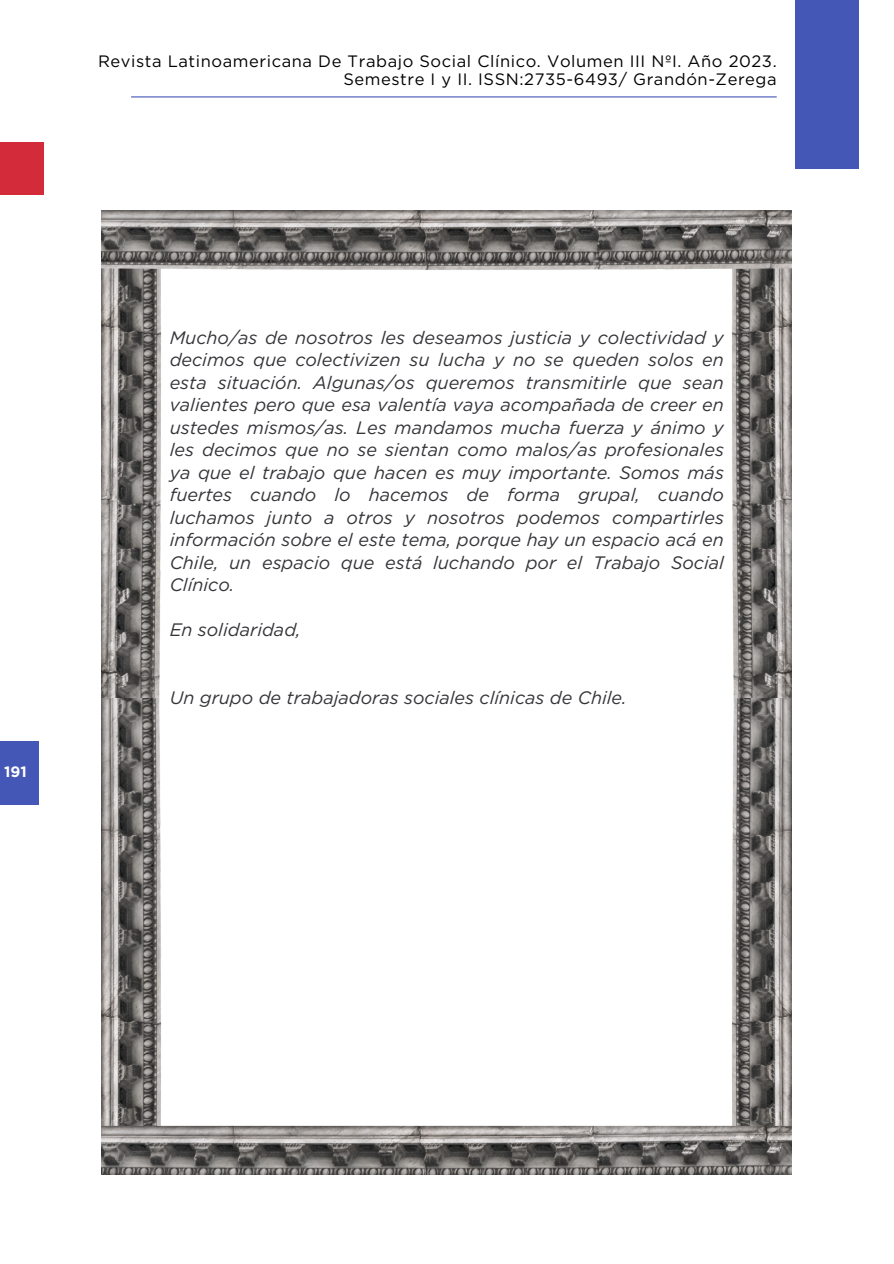
<style>
.page{position:relative;width:894px;height:1264px;background:#fff}
.page>*{position:absolute;margin:0;border:0;box-sizing:border-box;transform-origin:0 0}
.t1{font:italic 18px/22.5px "Gotham";color:#343439;text-align:justify}
.t2{font:16.5px/18px "Gotham";letter-spacing:.035em;color:#000;text-align:right}
.t3{font:700 15px "Gotham";color:#fff}
</style>
<div class="page">
<div style="left:795px;top:0;width:64px;height:168px;background:#4456b6"></div>
<div style="left:0;top:142px;width:43px;height:52px;background:#d42b3a"></div>
<hr style="left:131px;top:96px;width:645px;height:1px;background:#4456b6">
<img style="left:102px;top:210px;width:689px;height:964px">
<div style="left:0;top:740px;width:39px;height:64px;background:#4456b6"></div>
<p class="t2" style="left:98px;top:52px;width:680px">Revista Latinoamericana De Trabajo Social Clínico. Volumen III NºI. Año 2023.<br>Semestre I y II. ISSN:2735-6493/ Grandón-Zerega</p>
<p class="t3" style="left:4px;top:762px;width:24px">191</p>
<h1 class="t1" style="left:170px;top:326px;width:555px">Mucho/as de nosotros les deseamos justicia y colectividad y decimos que colectivizen su lucha y no se queden solos en esta situación. Algunas/os queremos transmitirle que sean valientes pero que esa valentía vaya acompañada de creer en ustedes mismos/as. Les mandamos mucha fuerza y ánimo y les decimos que no se sientan como malos/as profesionales ya que el trabajo que hacen es muy importante. Somos más fuertes cuando lo hacemos de forma grupal, cuando luchamos junto a otros y nosotros podemos compartirles información sobre el este tema, porque hay un espacio acá en Chile, un espacio que está luchando por el Trabajo Social Clínico.</h1>
<h1 class="t1" style="left:170px;top:618px;width:132px">En solidaridad,</h1>
<h1 class="t1" style="left:170px;top:686px;width:458px">Un grupo de trabajadoras sociales clínicas de Chile.</h1>
</div>
